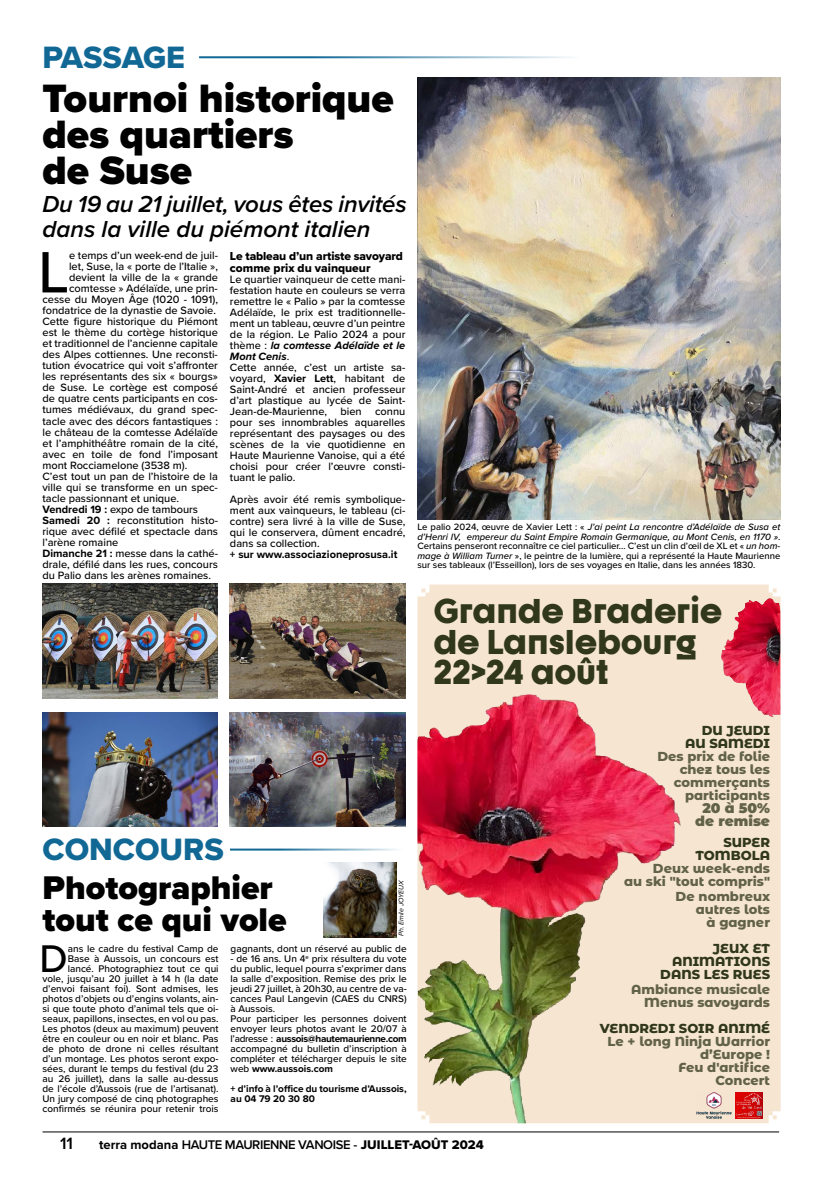
<style>
.page{position:relative;width:823px;height:1191px;background:#fff}
.page>*{position:absolute;margin:0;border:0;box-sizing:border-box;transform-origin:0 0}
.t1{font:500 60.5px "Proxima Nova";color:#000}
.t2{font:900 41px/36px "Proxima Nova";color:#000}
.t3{font:500 40px "Proxima Nova";color:#000}
.t4{font:900 34px/32px "Proxima Nova";color:#000}
.t5{font:900 33.7px/30.3px "Dystopian";color:#30371a}
.t6{font:32px "Proxima Nova Extrabld";color:#116895}
.t7{font:italic 600 24px/25px "Proxima Nova";letter-spacing:-.01em;color:#000}
.t8{font:600 17px "Proxima Nova";color:#000}
.t9{font:900 14px/13px "Montserrat Alternates";color:#626247;text-align:center}
.t10{font:800 13px/13px "Montserrat Alternates";color:#626247;text-align:right}
.t11{font:800 13px/13px "Montserrat Alternates";color:#30371a;text-align:right}
.t12{font:600 13px "Proxima Nova";letter-spacing:-.03em;color:#000}
.t13{font:12px/12px "Proxima Nova Extrabld";letter-spacing:-.01em;color:#000}
.t14{font:500 11px/11px "Proxima Nova";color:#000}
.t15{font:700 11px "Proxima Nova";color:#000}
.t16{font:500 10px/10px "Proxima Nova";color:#000;text-align:right}
.t17{font:700 10px/10px "Proxima Nova";color:#000}
.t18{font:500 9.5px/9.5px "Proxima Nova";color:#000;text-align:justify}
.t19{font:italic 7px "Proxima Nova";color:#000}
.s1{font-weight:700;font-style:italic}
.s2{font-weight:700}
.s3{font-style:italic}
.s4{font-family:"Proxima Nova Extrabld";font-weight:400}
</style>
<div class="page">
<img style="left:417px;top:77px;width:362px;height:443px">
<hr style="left:199px;top:56px;width:393px;height:2px;background:#116895">
<hr style="left:42px;top:1131px;width:736px;height:1px;background:#000">
<img style="left:230px;top:712px;width:175px;height:115px">
<img style="left:42px;top:712px;width:176px;height:115px">
<img style="left:230px;top:584px;width:175px;height:114px">
<img style="left:42px;top:584px;width:176px;height:114px">
<div style="left:417px;top:584px;width:363px;height:539px;background:#f6e6d1"></div>
<img style="left:417px;top:658px;width:287px;height:465px">
<img style="left:714px;top:584px;width:65px;height:142px">
<img style="left:694px;top:1090px;width:37px;height:30px">
<img style="left:735px;top:1092px;width:26px;height:26px">
<hr style="left:230px;top:848px;width:176px;height:2px;background:#116895">
<img style="left:323px;top:863px;width:73px;height:74px">
<h3 class="t6" style="left:42px;top:33px;width:144px">PASSAGE</h3>
<h2 class="t2" style="left:42px;top:80px;width:352px">Tournoi historique des quartiers<br>de Suse</h2>
<h3 class="t7" style="left:42px;top:191px;width:365px">Du 19 au 21 juillet, vous êtes invités dans la ville du piémont italien</h3>
<h1 class="t1" style="left:38px;top:227px;width:33px">L</h1>
<p class="t14" style="left:69px;top:250px;width:150px">e temps d’un week-end de juil-</p>
<p class="t13" style="left:230px;top:250px;width:174px">Le tableau d’un artiste savoyard comme prix du vainqueur</p>
<p class="t14" style="left:230px;top:274px;width:177px">Le quartier vainqueur de cette mani&shy;festation haute en couleurs se verra remettre le « Palio » par la comtesse<br>Adélaïde, le prix est traditionnelle&shy;ment un tableau, œuvre d’un peintre de la région. Le Palio 2024 a pour thème : <span class="s1">la comtesse Adélaïde et le<br>Mont Cenis</span>.<br>Cette année, c’est un artiste sa&shy;voyard, <span class="s2">Xavier Lett</span>, habitant de<br>Saint-André et ancien professeur d’art plastique au lycée de Saint-<br>Jean-de-Maurienne, bien connu pour ses innombrables aquarelles représentant des paysages ou des scènes de la vie quotidienne en<br>Haute Maurienne Vanoise, qui a été choisi pour créer l’œuvre consti&shy;tuant le palio.</p>
<p class="t14" style="left:230px;top:494px;width:177px;text-align:justify">Après avoir été remis symbolique&shy;ment aux vainqueurs, le tableau (ci&shy;contre) sera livré à la ville de Suse, qui le conservera, dûment encadré, dans sa collection.</p>
<p class="t15" style="left:230px;top:546px;width:169px">+ sur www.associazioneprosusa.it</p>
<p class="t14" style="left:69px;top:261px;width:150px">let, Suse, la « porte de l’Italie »,</p>
<p class="t14" style="left:69px;top:272px;width:150px">devient la ville de la « grande</p>
<p class="t14" style="left:69px;top:283px;width:150px">comtesse » Adélaïde, une prin-</p>
<p class="t14" style="left:42px;top:294px;width:177px">cesse du Moyen Âge (1020 - 1091),</p>
<p class="t14" style="left:42px;top:305px;width:175px">fondatrice de la dynastie de Savoie.</p>
<p class="t14" style="left:42px;top:316px;width:177px">Cette figure historique du Piémont</p>
<p class="t14" style="left:42px;top:327px;width:177px">est le thème du cortège historique</p>
<p class="t14" style="left:42px;top:338px;width:177px">et traditionnel de l’ancienne capitale</p>
<p class="t14" style="left:42px;top:349px;width:177px">des Alpes cottiennes. Une reconsti-</p>
<p class="t14" style="left:42px;top:360px;width:177px">tution évocatrice qui voit s’affronter</p>
<p class="t14" style="left:42px;top:371px;width:177px">les représentants des six « bourgs»</p>
<p class="t14" style="left:42px;top:382px;width:177px">de Suse. Le cortège est composé</p>
<p class="t14" style="left:42px;top:393px;width:177px">de quatre cents participants en cos-</p>
<p class="t14" style="left:42px;top:404px;width:177px">tumes médiévaux, du grand spec-</p>
<p class="t14" style="left:42px;top:415px;width:177px">tacle avec des décors fantastiques :</p>
<p class="t14" style="left:42px;top:426px;width:177px">le château de la comtesse Adélaïde</p>
<p class="t14" style="left:42px;top:437px;width:177px">et l’amphithéâtre romain de la cité,</p>
<p class="t14" style="left:42px;top:448px;width:177px">avec en toile de fond l’imposant</p>
<p class="t14" style="left:42px;top:459px;width:146px">mont Rocciamelone (3538 m).</p>
<p class="t14" style="left:42px;top:470px;width:177px">C’est tout un pan de l’histoire de la</p>
<p class="t14" style="left:42px;top:481px;width:177px">ville qui se transforme en un spec-</p>
<p class="t14" style="left:42px;top:492px;width:138px">tacle passionnant et unique.</p>
<p class="t14" style="left:42px;top:503px;width:157px"><span class="s2">Vendredi 19 :</span> expo de tambours</p>
<p class="t14" style="left:42px;top:514px;width:177px"><span class="s2">Samedi 20 :</span> reconstitution histo-</p>
<p class="t14" style="left:42px;top:525px;width:177px">rique avec défilé et spectacle dans</p>
<p class="t14" style="left:42px;top:536px;width:77px">l’arène romaine</p>
<p class="t14" style="left:42px;top:547px;width:177px"><span class="s2">Dimanche 21 :</span> messe dans la cathé-</p>
<p class="t14" style="left:42px;top:558px;width:177px">drale, défilé dans les rues, concours</p>
<p class="t14" style="left:42px;top:569px;width:170px">du Palio dans les arènes romaines.</p>
<p class="t18" style="left:417px;top:522px;width:364px">Le palio 2024, œuvre de Xavier Lett : « <span class="s3">J’ai peint La rencontre d’Adélaïde de Susa et d’Henri IV, empereur du Saint Empire Romain Germanique, au Mont Cenis, en 1170 »</span>.<br>Certains penseront reconnaître ce ciel particulier... C’est un clin d’œil de XL et « <span class="s3">un hom&shy;mage à William Turner</span> », le peintre de la lumière, qui a représenté la Haute Maurienne sur ses tableaux (l’Esseillon), lors de ses voyages en Italie, dans les années 1830.</p>
<h3 class="t5" style="left:433px;top:595px;width:290px">Grande Braderie de Lanslebourg<br>22&gt;24 août</h3>
<h3 class="t6" style="left:42px;top:825px;width:183px">CONCOURS</h3>
<h3 class="t4" style="left:42px;top:871px;width:245px">Photographier tout ce qui vole</h3>
<p class="t19" style="left:395px;top:936px;width:58px;rotate:-90deg">Ph. Emile JOYEUX</p>
<p class="t16" style="left:42px;top:943px;width:177px">ans le cadre du festival Camp de<br>Base à Aussois, un concours est lancé. Photographiez tout ce qui<br>vole, jusqu’au 20 juillet à 14 h (la date d’envoi faisant foi). Sont admises, les photos d’objets ou d’engins volants, ain&shy;si que toute photo d’animal tels que oi&shy;seaux, papillons, insectes, en vol ou pas.<br>Les photos (deux au maximum) peuvent être en couleur ou en noir et blanc. Pas de photo de drone ni celles résultant d’un montage. Les photos seront expo&shy;sées, durant le temps du festival (du 23 au 26 juillet), dans la salle au-dessus de l’école d’Aussois (rue de l’artisanat).<br>Un jury composé de cinq photographes confirmés se réunira pour retenir trois</p>
<p class="t16" style="left:230px;top:943px;width:177px">gagnants, dont un réservé au public de</p>
<h3 class="t3" style="left:39px;top:928px;width:30px">D</h3>
<p class="t16" style="left:230px;top:953px;width:177px;text-align:left">- de 16 ans. Un 4<sup>e</sup> prix résultera du vote du public, lequel pourra s’exprimer dans la salle d’exposition. Remise des prix le jeudi 27 juillet, à 20h30, au centre de va&shy;cances Paul Langevin (CAES du CNRS) à Aussois.<br>Pour participer les personnes doivent envoyer leurs photos avant le 20/07 à l’adresse : <span class="s2">aussois@hautemaurienne.com </span>accompagné du bulletin d’inscription à compléter et télécharger depuis le site web <span class="s2">www.aussois.com</span></p>
<p class="t17" style="left:230px;top:1083px;width:177px">+ d’info à l’office du tourisme d’Aussois, au 04 79 20 30 80</p>
<p class="t11" style="left:684px;top:723px;width:86px">DU JEUDI<br>AU SAMEDI</p>
<p class="t10" style="left:657px;top:749px;width:114px">Des prix de folie chez tous les commerçants participants</p>
<p class="t9" style="left:694px;top:801px;width:76px">20 à 50% de remise</p>
<p class="t11" style="left:695px;top:835px;width:76px">SUPER<br>TOMBOLA</p>
<p class="t10" style="left:623px;top:861px;width:147px">Deux week-ends<br>au ski "tout compris"</p>
<p class="t10" style="left:675px;top:889px;width:96px">De nombreux autres lots<br>à gagner</p>
<p class="t11" style="left:660px;top:941px;width:111px">JEUX ET<br>ANIMATIONS<br>DANS LES RUES</p>
<p class="t10" style="left:631px;top:982px;width:140px">Ambiance musicale<br>Menus savoyards</p>
<p class="t11" style="left:599px;top:1021px;width:172px">VENDREDI SOIR ANIMÉ</p>
<p class="t10" style="left:607px;top:1034px;width:164px">Le + long Ninja Warrior d’Europe !<br>Feu d'artifice<br>Concert</p>
<h3 class="t8" style="left:60px;top:1130px;width:14px">11</h3>
<p class="t12" style="left:99px;top:1134px;width:386px"><span class="s2">terra modana</span> HAUTE MAURIENNE VANOISE - <span class="s4">JUILLET-AOÛT 2024</span></p>
</div>
